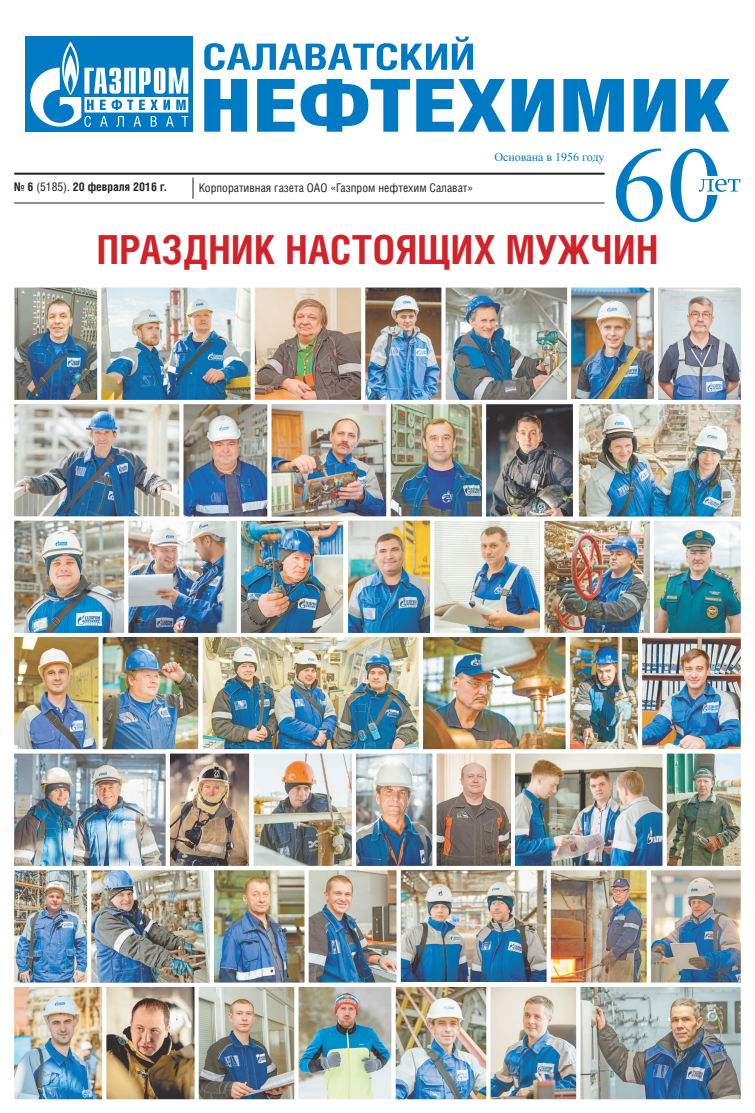
<style>
.page{position:relative;width:755px;height:1113px;background:#fff}
.page>*{position:absolute;margin:0;border:0;box-sizing:border-box;transform-origin:0 0}
.t1{font:700 40px "Helios Cond";letter-spacing:.01em;color:#d1232a}
.t2{font:12px "Helios Cond";color:#231f20}
.t3{font:700 12px "Helios Cond";color:#231f20}
.t4{font:12px "Times New Roman";color:#007ac2}
.s1{font-weight:400}
</style>
<div class="page">
<hr style="left:14px;top:173px;width:590px;height:2px;background:#231f20">
<svg style="left:193px;top:178px;width:1px;height:21px"></svg>
<svg style="left:204px;top:37px;width:268px;height:33px"></svg>
<svg style="left:204px;top:79px;width:524px;height:53px"></svg>
<div style="left:26px;top:37px;width:167px;height:95px;background:#007ac2"></div>
<svg style="left:30px;top:41px;width:158px;height:86px"></svg>
<svg style="left:615px;top:149px;width:124px;height:73px"></svg>
<img style="left:14px;top:287px;width:727px;height:813px">
<hr style="left:14px;top:203px;width:590px;height:1px;background:#231f20">
<p class="t3" style="left:14px;top:179px;width:154px">№ 6 <span class="s1">(5185).</span> 20 февраля 2016 г.</p>
<p class="t2" style="left:198px;top:180px;width:276px">Корпоративная газета ОАО «Газпром нефтехим Салават»</p>
<p class="t4" style="left:494px;top:149px;width:112px">Основана в 1956 году</p>
<h1 class="t1" style="left:97px;top:222px;width:562px">Праздник настоящих мужчин</h1>
</div>
